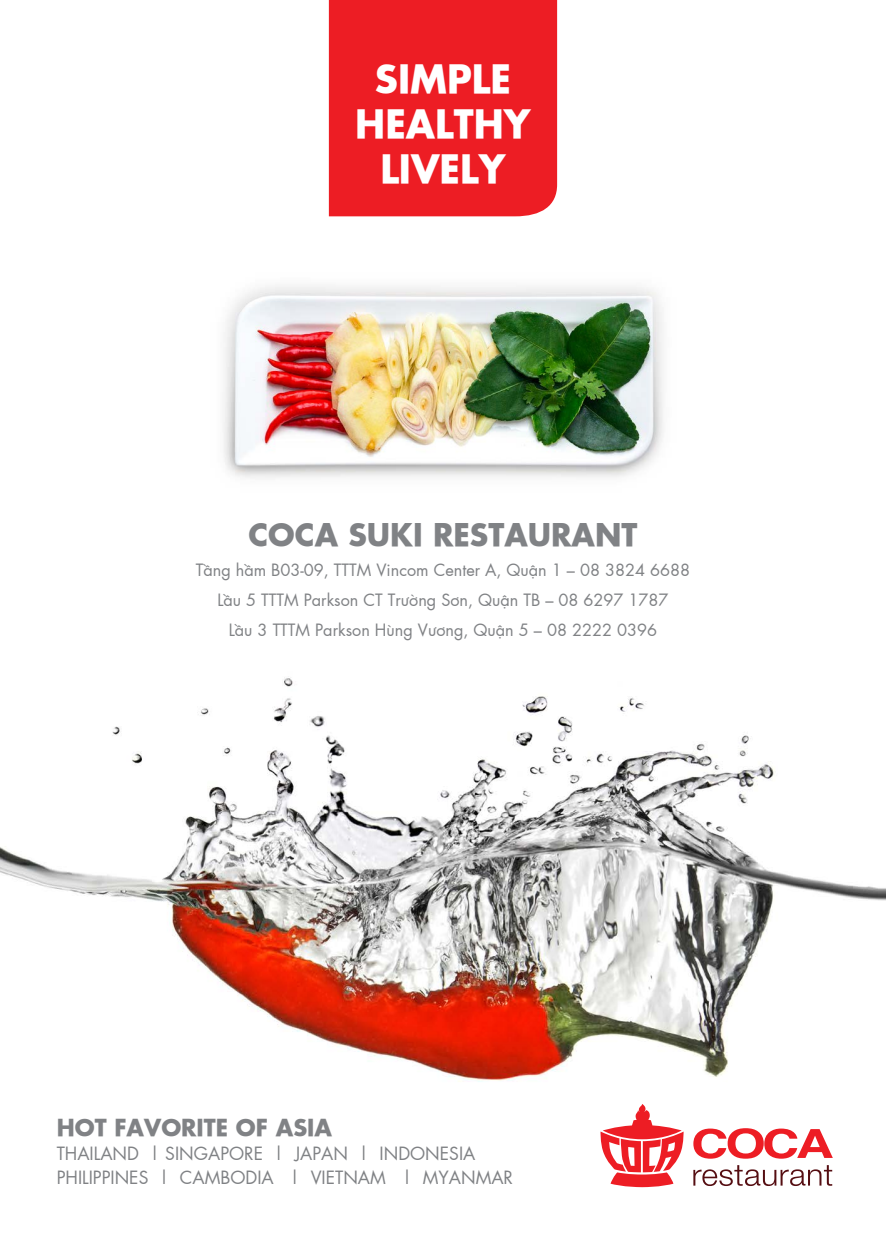
<style>
.page{position:relative;width:886px;height:1241px;background:#fff}
.page>*{position:absolute;margin:0;border:0;box-sizing:border-box;transform-origin:0 0}
.t1{font:700 37.5px/45px "SFU Futura";color:#fff;text-align:center}
.t2{font:700 30px "SFU Futura";color:#808285}
.t3{font:700 22.5px "SFU Futura";color:#808285}
.t4{font:17.5px/23.8px "SFU Futura";color:#808285}
.t5{font:16.25px/30px "SFU Futura";color:#808285;text-align:center}
</style>
<div class="page">
<img style="left:0;top:677px;width:886px;height:405px">
<div style="left:329px;top:0;width:228px;height:216px;background:#ed1d24"></div>
<img style="left:223px;top:286px;width:440px;height:192px">
<svg style="left:693px;top:1128px;width:140px;height:30px"></svg>
<svg style="left:693px;top:1165px;width:139px;height:20px"></svg>
<svg style="left:600px;top:1104px;width:84px;height:82px"></svg>
<h1 class="t1" style="left:355px;top:52px;width:177px">SIMPLE<br>HEALTHY<br>LIVELY</h1>
<h2 class="t2" style="left:248px;top:508px;width:390px">COCA SUKI RESTAURANT</h2>
<p class="t5" style="left:196px;top:553px;width:496px">Tầng hầm B03-09, TTTM Vincom Center A, Quận 1 – 08 3824 6688<br>Lầu 5 TTTM Parkson CT Trường Sơn, Quận TB – 08 6297 1787<br>Lầu 3 TTTM Parkson Hùng Vương, Quận 5 – 08 2222 0396</p>
<h3 class="t3" style="left:57px;top:1108px;width:277px">HOT FAVORITE OF ASIA</h3>
<p class="t4" style="left:57px;top:1140px;width:458px">THAILAND | SINGAPORE | JAPAN | INDONESIA<br>PHILIPPINES | CAMBODIA | VIETNAM | MYANMAR</p>
</div>
